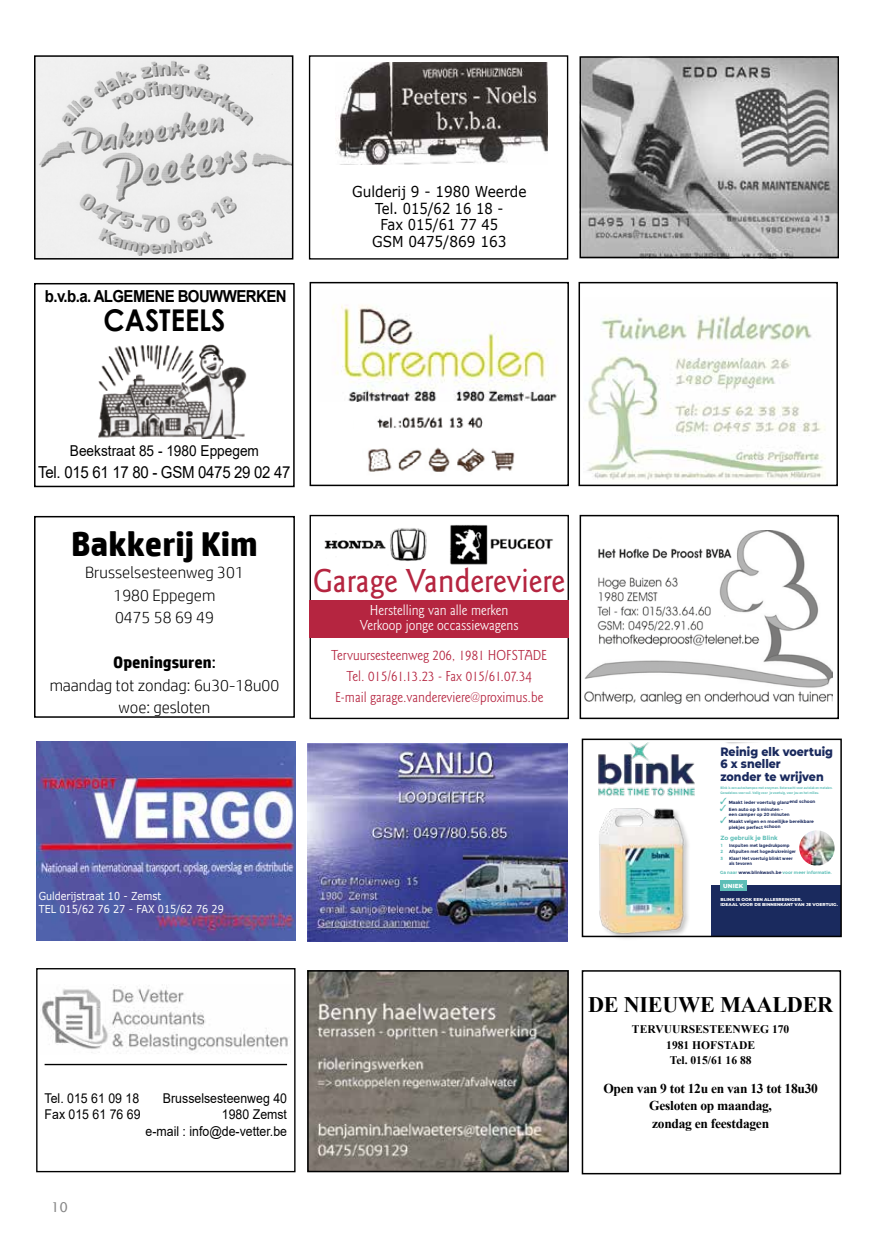
<style>
.page{position:relative;width:893px;height:1234px;background:#fff}
.page>*{position:absolute;margin:0;border:0;box-sizing:border-box;transform-origin:0 0}
.t1{font:500 34.5px "Goudy Sans Std";color:#b52540;scale:.92 1}
.t2{font:700 34.5px "HP Simplified";color:#000}
.t3{font:700 30px "Century Gothic";color:#000;scale:.91 1}
.t4{font:700 22.2px "Times New Roman";letter-spacing:-.01em;color:#000}
.t5{font:300 16.5px/22.5px "HP Simplified";color:#000;text-align:center}
.t6{font:16.5px "Arial";letter-spacing:-.02em;color:#000;scale:.91 1}
.t7{font:700 16.5px "Arial";letter-spacing:-.04em;color:#000;scale:.91 1}
.t8{font:15px/21px "Goudy Sans Std";color:#b52540;text-align:center;scale:.92 1}
.t9{font:15px/16.5px "Verdana";color:#000;text-align:center;scale:.91 1}
.t10{font:15px/15px "Goudy Sans Std";color:#fff;text-align:center;scale:.92 1}
.t11{font:15px "Arial";color:#000;scale:.91 1}
.t12{font:13.5px/16.2px "Arial";color:#000;scale:.91 1}
.t13{font:700 13.5px/17.4px "Times New Roman";letter-spacing:-.02em;color:#000;text-align:center}
.t14{font:13.5px "Lucida Sans Std";color:#878787}
.t15{font:800 12.3px/12.6px "Montserrat";color:#1a2a5e;scale:.9 1}
.t16{font:700 11.55px/15.5px "Times New Roman";color:#000;text-align:center}
.t17{font:10.95px/13px "Verdana";color:#fff;scale:.88 1}
.t18{font:700 6px "Montserrat";color:#5dbeb7}
.t19{font:800 6px "Montserrat";color:#fff}
.t20{font:700 4.5px/6.4px "Montserrat";letter-spacing:-.005em;color:#1a2a5e;scale:.92 1}
.t21{font:700 4.5px/7.1px "Montserrat";letter-spacing:-.005em;color:#1a2a5e}
.t22{font:700 4.5px/6.4px "Montserrat";color:#5dbeb7;text-align:justify}
.t23{font:800 4.35px/5.2px "Montserrat";color:#fff}
.t24{font:700 3.3px/4.5px "Montserrat";color:#5dbeb7;scale:.85 1}
.s1{font-weight:700}
.s2{font-weight:400}
.s3{color:#5dbeb7}
</style>
<div class="page">
<div style="left:310px;top:514px;width:259px;height:205px;border:1px solid #000"></div>
<img style="left:324px;top:525px;width:229px;height:40px">
<div style="left:310px;top:600px;width:259px;height:38px;background:#b52540"></div>
<img style="left:307px;top:743px;width:261px;height:198px">
<img style="left:36px;top:741px;width:260px;height:199px">
<img style="left:584px;top:530px;width:249px;height:173px">
<div style="left:580px;top:514px;width:259px;height:205px;border:2px solid #000"></div>
<div style="left:36px;top:967px;width:260px;height:204px;border:1px solid #000"></div>
<hr style="left:45px;top:1063px;width:242px;height:1px;background:#000">
<img style="left:42px;top:984px;width:246px;height:70px">
<img style="left:584px;top:742px;width:125px;height:197px">
<div style="left:34px;top:516px;width:261px;height:201px;border:2px solid #000"></div>
<img style="left:587px;top:314px;width:238px;height:166px">
<div style="left:578px;top:282px;width:260px;height:204px;border:2px solid #000"></div>
<div style="left:310px;top:282px;width:259px;height:204px;border:2px solid #000"></div>
<img style="left:332px;top:304px;width:225px;height:97px">
<img style="left:368px;top:447px;width:147px;height:25px">
<img style="left:377px;top:417px;width:106px;height:11px">
<img style="left:98px;top:344px;width:149px;height:94px">
<div style="left:34px;top:283px;width:261px;height:204px;border:2px solid #000"></div>
<img style="left:310px;top:972px;width:256px;height:196px">
<div style="left:307px;top:969px;width:262px;height:202px;border:2px solid #000"></div>
<div style="left:582px;top:969px;width:259px;height:205px;border:2px solid #000"></div>
<div style="left:584px;top:996px;width:253px;height:151px;background:#fff"></div>
<img style="left:37px;top:58px;width:253px;height:198px">
<div style="left:34px;top:55px;width:259px;height:204px;border:2px solid #000"></div>
<div style="left:309px;top:55px;width:259px;height:204px;border:1px solid #000"></div>
<img style="left:336px;top:62px;width:212px;height:103px">
<img style="left:582px;top:58px;width:255px;height:198px">
<div style="left:580px;top:56px;width:259px;height:202px;border:1px solid #000"></div>
<div style="left:711px;top:885px;width:130px;height:51px;background:#1a2a5e"></div>
<img style="left:799px;top:830px;width:36px;height:35px;border-radius:18px">
<hr style="left:719px;top:742px;width:47px;height:2px;background:#1d1d1f;opacity:.25">
<div style="left:720px;top:880px;width:26px;height:10px;background:#5dbeb7"></div>
<div style="left:582px;top:738px;width:260px;height:198px;border:2px solid #000"></div>
<h3 class="t7" style="left:45px;top:284px;width:267px">b.v.b.a. ALGEMENE BOUWWERKEN</h3>
<h2 class="t3" style="left:104px;top:297px;width:135px">CASTEELS</h2>
<h3 class="t9" style="left:352px;top:183px;width:193px">Gulderij 9 - 1980 Weerde<br>Tel. 015/62 16 18 -<br>Fax 015/61 77 45<br>GSM 0475/869 163</h3>
<h3 class="t11" style="left:70px;top:440px;width:209px">Beekstraat 85 - 1980 Eppegem</h3>
<h3 class="t6" style="left:38px;top:461px;width:279px">Tel. 015 61 17 80 - GSM 0475 29 02 47</h3>
<h1 class="t2" style="left:71px;top:523px;width:188px">Bakkerij Kim</h1>
<h3 class="t5" style="left:85px;top:560px;width:160px">Brusselsesteenweg 301<br>1980 Eppegem<br>0475 58 69 49</h3>
<h3 class="t5" style="left:50px;top:650px;width:231px"><span class="s1">Openingsuren</span><span class="s2">:<br></span>maandag tot zondag: 6u30-18u00 woe: gesloten</h3>
<h1 class="t1" style="left:313px;top:561px;width:275px">Garage Vandereviere</h1>
<h3 class="t10" style="left:360px;top:603px;width:174px">Herstelling van alle merken<br>Verkoop jonge occassiewagens</h3>
<h3 class="t8" style="left:331px;top:644px;width:236px">Tervuursesteenweg 206, 1981 HOFSTADE<br>Tel. 015/61.13.23 - Fax 015/61.07.34<br>E-mail garage.vandereviere@proximus.be</h3>
<h3 class="t17" style="left:39px;top:889px;width:212px">Gulderijstraat 10 - Zemst<br>TEL 015/62 76 27 - FAX 015/62 76 29</h3>
<h3 class="t15" style="left:720px;top:744px;width:126px">Reinig elk voertuig<br>6 x sneller<br>zonder te wrijven</h3>
<p class="t24" style="left:720px;top:785px;width:133px">Blink is een autoshampoo met enzymen. Boterzacht voor autolak en metalen.<br>Genadeloos voor vuil. Veilig voor je voertuig, voor jou en het milieu.</p>
<p class="t21" style="left:729px;top:798px;width:88px">Maakt ieder voertuig glanzend schoon<br>Een auto op 5 minuten –</p>
<p class="t21" style="left:729px;top:811px;width:87px">een camper op 20 minuten<br>Maakt velgen en moeilijke bereikbare</p>
<p class="t21" style="left:729px;top:823px;width:53px">plekjes perfect schoon</p>
<p class="t20" style="left:729px;top:842px;width:74px">Inspuiten met lagedrukpomp<br>Afspuiten met hogedrukreiniger<br>Klaar! Het voertuig blinkt weer</p>
<p class="t20" style="left:720px;top:859px;width:123px;line-height:8.1px;text-indent:9px">als tevoren<br><span class="s3">Ga naar</span> www.blinkwash.be <span class="s3">voor meer informatie.</span></p>
<p class="t23" style="left:720px;top:896px;width:119px">BLINK IS OOK EEN ALLESREINIGER.<br>IDEAAL VOOR DE BINNENKANT VAN JE VOERTUIG.</p>
<h3 class="t18" style="left:720px;top:833px;width:59px">Zo gebruik je Blink</h3>
<p class="t22" style="left:720px;top:842px;width:4px">1<br>2<br>3</p>
<h3 class="t19" style="left:723px;top:880px;width:21px">UNIEK</h3>
<h3 class="t12" style="left:45px;top:1089px;width:107px">Tel. 015 61 09 18<br>Fax 015 61 76 69</h3>
<h3 class="t12" style="left:146px;top:1089px;width:157px;text-align:right">Brusselsesteenweg 40<br>1980 Zemst<br>e-mail : info@de-vetter.be</h3>
<h3 class="t14" style="left:51px;top:1198px;width:18px">10</h3>
<h3 class="t4" style="left:588px;top:988px;width:247px">DE NIEUWE MAALDER</h3>
<h3 class="t16" style="left:632px;top:1021px;width:159px">TERVUURSESTEENWEG 170<br>1981 HOFSTADE<br>Tel. 015/61 16 88</h3>
<h3 class="t13" style="left:603px;top:1079px;width:216px">Open van 9 tot 12u en van 13 tot 18u30<br>Gesloten op maandag,<br>zondag en feestdagen</h3>
</div>
